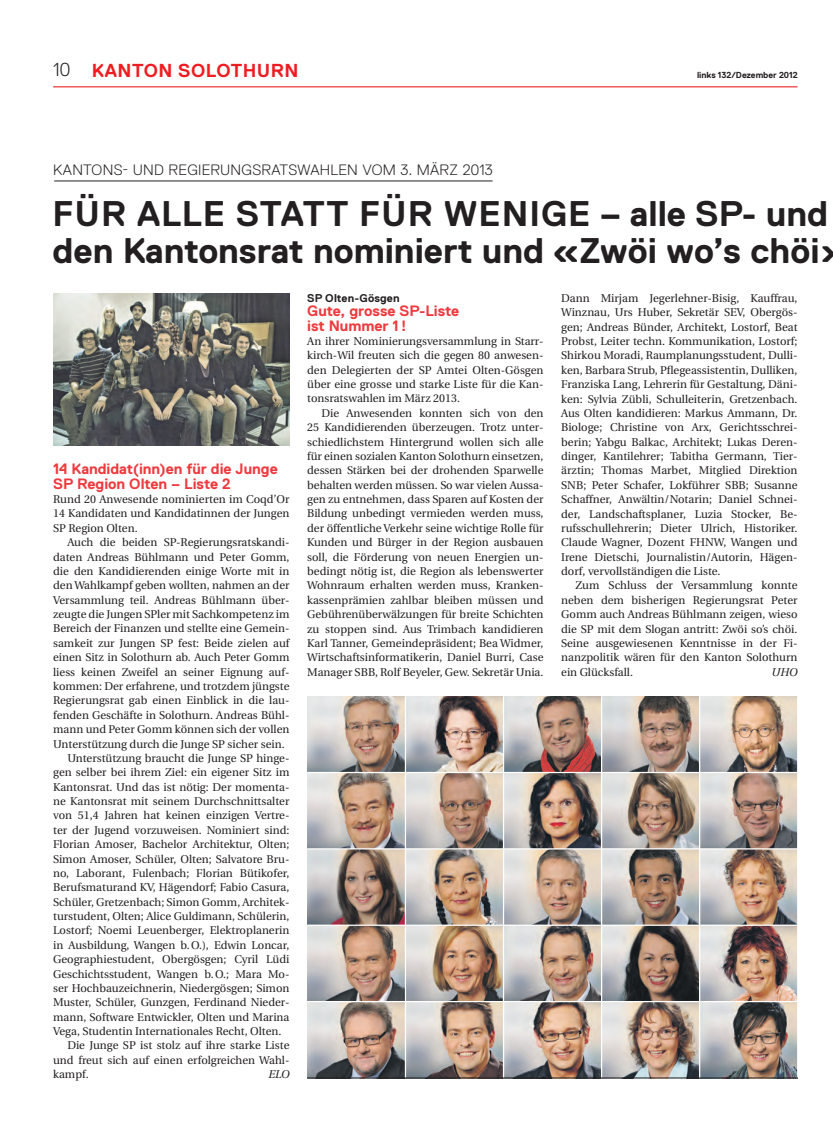
<style>
.page{position:relative;width:833px;height:1134px;background:#fff}
.page>*{position:absolute;margin:0;border:0;box-sizing:border-box;transform-origin:0 0}
.t1{font:700 35.62px/37.5px "Replica";color:#231f20;text-align:right}
.t2{font:700 18.75px "Replica";letter-spacing:.025em;color:#ee1d23}
.t3{font:700 15px/14.4px "Replica";letter-spacing:-.005em;color:#ee3a3e}
.t4{font:300 15px "Replica";letter-spacing:.015em;color:#231f20}
.t5{font:11.25px/14.4px "Utopia";color:#231f20;text-align:justify}
.t6{font:700 11.25px "Replica";letter-spacing:.01em;color:#231f20}
.t7{font:italic 11.25px "Utopia";color:#231f20}
.t8{font:700 8.75px "Replica";color:#231f20}
.s1{font-weight:300;color:#231f20}
</style>
<div class="page">
<hr style="left:53px;top:86px;width:744px;height:1px;background:#ee3a3e">
<hr style="left:54px;top:181px;width:438px;height:1px;background:#231f20">
<img style="left:53px;top:293px;width:236px;height:153px">
<img style="left:307px;top:696px;width:490px;height:382px">
<hr style="left:405px;top:696px;width:1px;height:382px;background:#fff">
<hr style="left:503px;top:696px;width:1px;height:382px;background:#fff">
<hr style="left:601px;top:696px;width:1px;height:382px;background:#fff">
<hr style="left:699px;top:696px;width:1px;height:382px;background:#fff">
<hr style="left:307px;top:772px;width:491px;height:1px;background:#fff">
<hr style="left:307px;top:848px;width:491px;height:1px;background:#fff">
<hr style="left:307px;top:925px;width:491px;height:1px;background:#fff">
<hr style="left:307px;top:1001px;width:491px;height:1px;background:#fff">
<hr style="left:307px;top:1078px;width:491px;height:1px;background:#231f20">
<h2 class="t2" style="left:53px;top:60px;width:247px"><span class="s1">10</span> Kanton solothurn</h2>
<p class="t8" style="left:697px;top:70px;width:102px">links 132/Dezember 2012</p>
<h3 class="t4" style="left:53px;top:162px;width:441px">KANTONS- UND REGIERUNGSRATSWAHLEN VOM 3. MÄRZ 2013</h3>
<h1 class="t1" style="left:53px;top:195px;width:231px">FÜR ALLE STATT</h1>
<h1 class="t1" style="left:53px;top:195px;width:777px">FÜR WEN IGE – alle SP- und<br>den Kantonsrat nominiert und «Zwöi wo’s chöi</h1>
<p class="t6" style="left:307px;top:292px;width:94px">SP Olten-Gösgen</p>
<h3 class="t3" style="left:307px;top:304px;width:154px">Gute, grosse SP-Liste ist N ummer 1 !</h3>
<p class="t5" style="left:307px;top:334px;width:238px">An ihrer Nominierungsversammlung in Starr&shy;kirch-Wil freuten sich die gegen 80 anwesen&shy;den Delegierten der SP Amtei Olten-Gösgen über eine grosse und starke Liste für die Kan&shy;tonsratswahlen im März 2013.</p>
<p class="t5" style="left:307px;top:406px;width:238px;text-indent:14px">Die Anwesenden konnten sich von den 25 Kandidierenden überzeugen. Trotz unter&shy;schiedlichstem Hintergrund wollen sich alle für einen sozialen Kanton Solothurn einsetzen, dessen Stärken bei der drohenden Sparwelle behalten werden müssen. So war vielen Aussa&shy;gen zu entnehmen, dass Sparen auf Kosten der Bildung unbedingt vermieden werden muss, der öffentliche Verkehr seine wichtige Rolle für Kunden und Bürger in der Region ausbauen soll, die Förderung von neuen Energien un&shy;bedingt nötig ist, die Region als lebenswerter Wohnraum erhalten werden muss, Kranken&shy;kassenprämien zahlbar bleiben müssen und Gebührenüberwälzungen für breite Schichten zu stoppen sind. Aus Trimbach kandidieren Karl Tanner, Gemeindepräsident; Bea Widmer, Wirtschaftsinformatikerin, Daniel Burri, Case Manager SBB, Rolf Beyeler, Gew. Sekretär Unia.</p>
<p class="t5" style="left:561px;top:291px;width:238px">Dann Mirjam Jegerlehner-Bisig, Kauffrau, Winznau, Urs Huber, Sekretär SEV, Obergös&shy;gen; Andreas Bünder, Architekt, Lostorf, Beat Probst, Leiter techn. Kommunikation, Lostorf; Shirkou Moradi, Raumplanungsstudent, Dulli&shy;ken, Barbara Strub, Pflegeassistentin, Dulliken, Franziska Lang, Lehrerin für Gestaltung, Däni&shy;ken: Sylvia Zübli, Schulleiterin, Gretzenbach.<br>Aus Olten kandidieren: Markus Ammann, Dr.<br>Biologe; Christine von Arx, Gerichtsschrei&shy;berin; Yabgu Balkac, Architekt; Lukas Deren&shy;dinger, Kantilehrer; Tabitha Germann, Tier&shy;ärztin; Thomas Marbet, Mitglied Direktion SNB; Peter Schafer, Lokführer SBB; Susanne Schaffner, Anwältin/Notarin; Daniel Schnei&shy;der, Landschaftsplaner, Luzia Stocker, Be&shy;rufsschullehrerin; Dieter Ulrich, Historiker.<br>Claude Wagner, Dozent FHNW, Wangen und Irene Dietschi, Journalistin/Autorin, Hägen&shy;dorf, vervollständigen die Liste.</p>
<p class="t5" style="left:561px;top:579px;width:238px;text-indent:14px">Zum Schluss der Versammlung konnte neben dem bisherigen Regierungsrat Peter Gomm auch Andreas Bühlmann zeigen, wieso die SP mit dem Slogan antritt: Zwöi so’s chöi.<br>Seine ausgewiesenen Kenntnisse in der Fi&shy;nanzpolitik wären für den Kanton Solothurn ein Glücksfall.</p>
<h3 class="t3" style="left:53px;top:462px;width:226px">14 Kandidat(inn)en für die Junge sp Region Olten – Liste 2</h3>
<p class="t5" style="left:53px;top:492px;width:238px">Rund 20 Anwesende nominierten im Coqd’Or 14 Kandidaten und Kandidatinnen der Jungen SP Region Olten.</p>
<p class="t5" style="left:67px;top:535px;width:224px">Auch die beiden SP-Regierungsratskandi-</p>
<p class="t5" style="left:53px;top:550px;width:238px">daten Andreas Bühlmann und Peter Gomm,</p>
<p class="t5" style="left:53px;top:564px;width:238px">die den Kandidierenden einige Worte mit in</p>
<p class="t5" style="left:53px;top:578px;width:238px">den Wahlkampf geben wollten, nahmen an der</p>
<p class="t5" style="left:53px;top:593px;width:238px">Versammlung teil. Andreas Bühlmann über-</p>
<p class="t5" style="left:53px;top:607px;width:238px">zeugte die Jungen SPler mit Sachkompetenz im</p>
<p class="t5" style="left:53px;top:622px;width:238px">Bereich der Finanzen und stellte eine Gemein-</p>
<p class="t5" style="left:53px;top:636px;width:238px">samkeit zur Jungen SP fest: Beide zielen auf</p>
<p class="t5" style="left:53px;top:650px;width:238px">einen Sitz in Solothurn ab. Auch Peter Gomm</p>
<p class="t5" style="left:53px;top:665px;width:238px">liess keinen Zweifel an seiner Eignung auf-</p>
<p class="t5" style="left:53px;top:679px;width:238px">kommen: Der erfahrene, und trotzdem jüngste</p>
<p class="t5" style="left:53px;top:694px;width:238px">Regierungsrat gab einen Einblick in die lau-</p>
<p class="t5" style="left:53px;top:708px;width:238px">fenden Geschäfte in Solothurn. Andreas Bühl-</p>
<p class="t5" style="left:53px;top:722px;width:238px">mann und Peter Gomm können sich der vollen</p>
<p class="t5" style="left:53px;top:737px;width:233px">Unterstützung durch die Junge SP sicher sein.</p>
<p class="t5" style="left:67px;top:751px;width:224px">Unterstützung braucht die Junge SP hinge-</p>
<p class="t5" style="left:53px;top:765px;width:238px">gen selber bei ihrem Ziel: ein eigener Sitz im</p>
<p class="t5" style="left:53px;top:780px;width:238px">Kantonsrat. Und das ist nötig: Der momenta-</p>
<p class="t5" style="left:53px;top:794px;width:238px">ne Kantonsrat mit seinem Durchschnittsalter</p>
<p class="t5" style="left:53px;top:809px;width:238px">von 51,4 Jahren hat keinen einzigen Vertre-</p>
<p class="t5" style="left:53px;top:823px;width:238px">ter der Jugend vorzuweisen. Nominiert sind:</p>
<p class="t5" style="left:53px;top:837px;width:238px">Florian Amoser, Bachelor Architektur, Olten;</p>
<p class="t5" style="left:53px;top:852px;width:238px">Simon Amoser, Schüler, Olten; Salvatore Bru-</p>
<p class="t5" style="left:53px;top:866px;width:238px">no, Laborant, Fulenbach; Florian Bütikofer,</p>
<p class="t5" style="left:53px;top:880px;width:238px">Berufsmaturand KV, Hägendorf; Fabio Casura,</p>
<p class="t5" style="left:53px;top:895px;width:238px">Schüler, Gretzenbach; Simon Gomm, Architek-</p>
<p class="t5" style="left:53px;top:909px;width:238px">turstudent, Olten; Alice Guldimann, Schülerin,</p>
<p class="t5" style="left:53px;top:924px;width:238px">Lostorf; Noemi Leuenberger, Elektroplanerin</p>
<p class="t5" style="left:53px;top:938px;width:238px">in Ausbildung, Wangen b.O.), Edwin Loncar,</p>
<p class="t5" style="left:53px;top:952px;width:238px">Geographiestudent, Obergösgen; Cyril Lüdi</p>
<p class="t5" style="left:53px;top:967px;width:238px">Geschichtsstudent, Wangen b.O.; Mara Mo-</p>
<p class="t5" style="left:53px;top:981px;width:238px">ser Hochbauzeichnerin, Niedergösgen; Simon</p>
<p class="t5" style="left:53px;top:995px;width:238px">Muster, Schüler, Gunzgen, Ferdinand Nieder-</p>
<p class="t5" style="left:53px;top:1010px;width:238px">mann, Software Entwickler, Olten und Marina</p>
<p class="t5" style="left:53px;top:1024px;width:230px">Vega, Studentin Internationales Recht, Olten.</p>
<p class="t5" style="left:67px;top:1039px;width:224px">Die Junge SP ist stolz auf ihre starke Liste</p>
<p class="t5" style="left:53px;top:1053px;width:238px">und freut sich auf einen erfolgreichen Wahl-</p>
<p class="t5" style="left:53px;top:1067px;width:37px">kampf.</p>
<p class="t7" style="left:268px;top:1068px;width:22px">ELO</p>
<p class="t7" style="left:771px;top:666px;width:28px">UHO</p>
</div>
